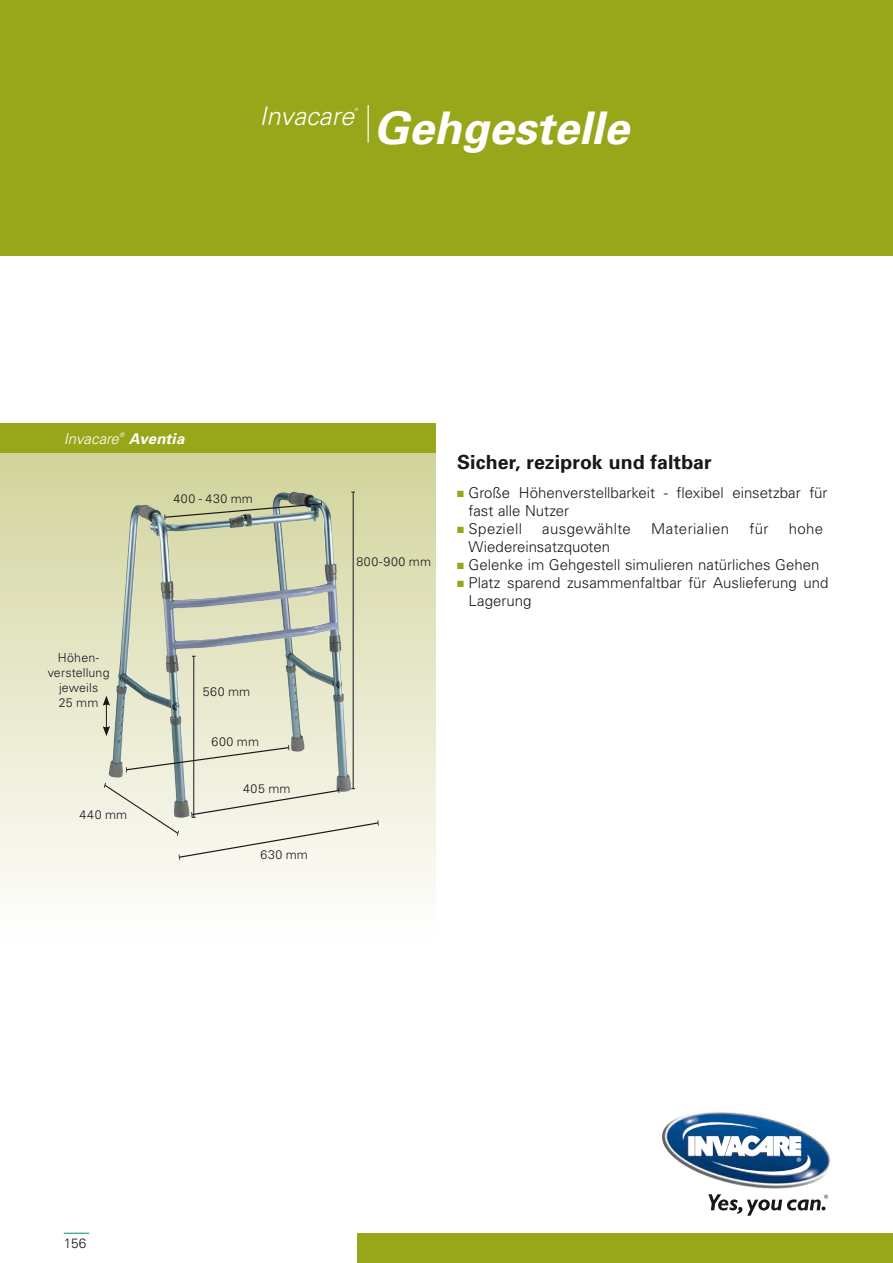
<style>
.page{position:relative;width:893px;height:1263px;background:#fff}
.page>*{position:absolute;margin:0;border:0;box-sizing:border-box;transform-origin:0 0}
.t1{font:italic 700 45px "Univers";color:#fff}
.t2{font:italic 300 25.5px "Univers";color:#fff}
.t3{font:700 19.5px "Univers";letter-spacing:.005em;color:#1a171c}
.t4{font:300 15px/18px "Univers";color:#1a171c}
.t5{font:300 15px "Univers";letter-spacing:.025em;color:#1a171c}
.t6{font:italic 300 15px "Univers";color:#fff}
.t7{font:italic 700 15px "Univers";letter-spacing:.01em;color:#fff}
.t8{font:300 13.5px "Univers";color:#1a171c}
.t9{font:300 12.45px/14.9px "Univers";letter-spacing:.015em;color:#1a171c;text-align:center}
.t10{font:italic 300 6.15px "Univers";color:#fff}
.t11{font:italic 300 4.5px "Univers";color:#fff}
.s1{color:#97a719}
</style>
<div class="page">
<div style="left:0;top:0;width:893px;height:255px;background:#97a719"></div>
<div style="left:357px;top:1233px;width:536px;height:30px;background:#97a719"></div>
<img style="left:662px;top:1112px;width:168px;height:77px">
<img style="left:683px;top:1119px;width:127px;height:59px">
<svg style="left:708px;top:1194px;width:120px;height:22px"></svg>
<div style="left:0;top:423px;width:436px;height:522px;background:linear-gradient(to bottom,#ced095,#fff)"></div>
<hr style="left:368px;top:105px;width:1px;height:38px;background:#fff">
<div style="left:0;top:423px;width:436px;height:30px;background:#97a719"></div>
<img style="left:109px;top:491px;width:242px;height:208px">
<hr style="left:353px;top:492px;width:1px;height:297px;background:#1a171c">
<svg style="left:163px;top:453px;width:160px;height:171px;background:#c8cca8"></svg>
<svg style="left:178px;top:699px;width:201px;height:246px"></svg>
<svg style="left:102px;top:642px;width:238px;height:265px"></svg>
<svg style="left:64px;top:1233px;width:25px;height:1px"></svg>
<p class="t2" style="left:259px;top:101px;width:96px">Invacare</p>
<p class="t11" style="left:354px;top:107px;width:5px">®</p>
<p class="t1" style="left:374px;top:101px;width:257px">Gehgestelle</p>
<p class="t6" style="left:64px;top:430px;width:57px">Invacare</p>
<p class="t10" style="left:119px;top:432px;width:6px">®</p>
<p class="t7" style="left:129px;top:430px;width:57px">Aventia</p>
<p class="t9" style="left:48px;top:650px;width:63px">Höhen&shy;verstellung jeweils<br>25 mm</p>
<p class="t9" style="left:173px;top:491px;width:81px">400 - 430 mm</p>
<p class="t9" style="left:203px;top:683px;width:49px">560 mm</p>
<p class="t9" style="left:356px;top:553px;width:76px">800-900 mm</p>
<p class="t3" style="left:457px;top:449px;width:256px">Sicher, reziprok und faltbar</p>
<p class="t4" style="left:469px;top:484px;width:360px;text-indent:-11px"><span class="s1">■</span> Große Höhenverstellbarkeit - flexibel einsetzbar für fast alle Nutzer</p>
<p class="t5" style="left:457px;top:520px;width:66px"><span class="s1">■</span> Speziell</p>
<p class="t5" style="left:542px;top:520px;width:90px">ausgewählte</p>
<p class="t5" style="left:651px;top:520px;width:80px">Materialien</p>
<p class="t4" style="left:749px;top:520px;width:21px">für</p>
<p class="t4" style="left:789px;top:520px;width:36px">hohe</p>
<p class="t4" style="left:469px;top:538px;width:143px">Wiedereinsatzquoten</p>
<p class="t4" style="left:457px;top:556px;width:364px"><span class="s1">■</span> Gelenke im Gehgestell simulieren natürliches Gehen</p>
<p class="t4" style="left:469px;top:574px;width:361px;text-indent:-11px"><span class="s1">■</span> Platz sparend zusammenfaltbar für Auslieferung und<br>Lagerung</p>
<p class="t9" style="left:212px;top:734px;width:49px">600 mm</p>
<p class="t9" style="left:80px;top:807px;width:49px">440 mm</p>
<p class="t9" style="left:243px;top:780px;width:49px">405 mm</p>
<p class="t9" style="left:261px;top:847px;width:49px">630 mm</p>
<p class="t8" style="left:64px;top:1235px;width:24px">156</p>
</div>
